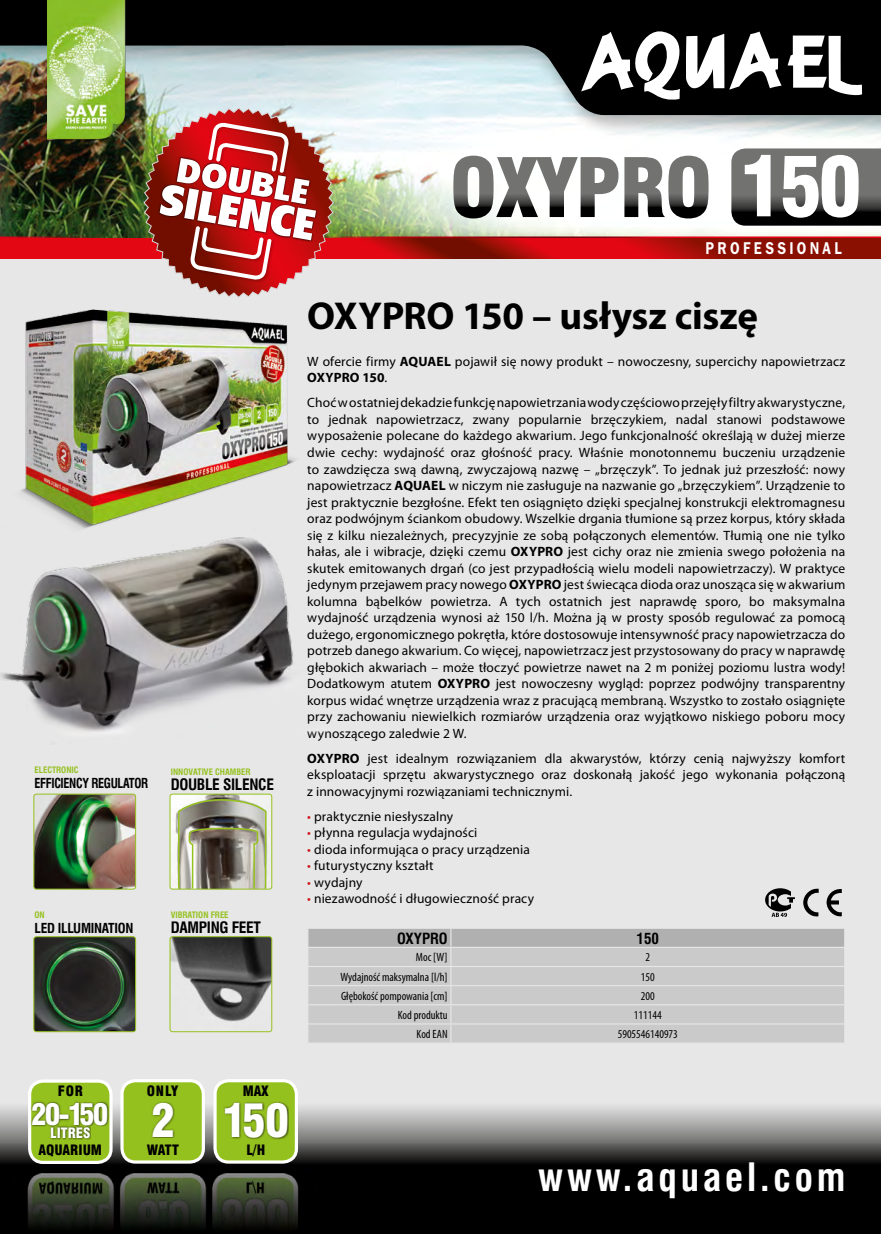
<style>
.page{position:relative;width:881px;height:1234px;background:#fff}
.page>*{position:absolute;margin:0;border:0;box-sizing:border-box;transform-origin:0 0}
.t1{font:900 condensed 81px "Swiss 721 PL";color:#fff}
.t2{font:900 condensed 45.15px "Swiss 721 PL";color:#fff}
.t3{font:700 39px "Myriad Pro";letter-spacing:-.005em;color:#000}
.t4{font:700 condensed 38.1px "Swiss 721 PL";letter-spacing:.1em;color:#fff}
.t5{font:900 condensed 29.25px "Swiss 721 PL";color:#fff}
.t6{font:600 17.25px "Franklin Gothic Cyrillic";letter-spacing:.24em;color:#fff;scale:.8 1}
.t7{font:700 condensed 15.3px "Swiss 721 PL";letter-spacing:-.02em;color:#000}
.t8{font:700 condensed 15px "Swiss 721 PL";color:#000}
.t9{font:900 condensed 13.95px "Swiss 721 PL";color:#000}
.t10{font:900 condensed 13.95px "Swiss 721 PL";color:#fff}
.t11{font:13.5px/16.5px "Myriad Pro";letter-spacing:.01em;color:#000;text-align:justify}
.t12{font:700 condensed 13.35px "Swiss 721 PL";letter-spacing:-.025em;color:#000;scale:.9 1}
.t13{font:700 condensed 13.35px "Swiss 721 PL";letter-spacing:-.025em;color:#000}
.t14{font:condensed 12px "Myriad Pro";color:#000}
.t15{font:700 condensed 8.7px "Swiss 721 PL";color:#95c11f}
.s1{font-weight:700}
.s2{color:#cd171a}
</style>
<div class="page">
<div style="left:0;top:0;width:880px;height:1118px;background:#e7e7e7"></div>
<img style="left:0;top:137px;width:880px;height:122px">
<svg style="left:0;top:238px;width:880px;height:20px;background:#b70b0a"></svg>
<svg style="left:0;top:1082px;width:880px;height:151px"></svg>
<div style="left:0;top:0;width:880px;height:137px;background:#000;opacity:.3"></div>
<svg style="left:0;top:0;width:880px;height:115px;background:#545a5a"></svg>
<svg style="left:581px;top:25px;width:200px;height:78px;background:#606060"></svg>
<svg style="left:787px;top:36px;width:74px;height:60px;background:#787878"></svg>
<img style="left:48px;top:0;width:78px;height:147px">
<img style="left:0;top:1168px;width:489px;height:65px">
<svg style="left:308px;top:928px;width:537px;height:114px;background:#c7c7c7"></svg>
<img style="left:20px;top:309px;width:275px;height:203px">
<img style="left:143px;top:107px;width:191px;height:186px">
<div style="left:122px;top:1080px;width:81px;height:81px;background:#95c11f;border-radius:14px"></div>
<div style="left:120px;top:1078px;width:85px;height:85px;border:3px solid #fff;border-radius:14px"></div>
<div style="left:151px;top:1100px;width:24px;height:37px;background:#000;opacity:.75"></div>
<div style="left:215px;top:1080px;width:81px;height:81px;background:#95c11f;border-radius:14px"></div>
<div style="left:213px;top:1078px;width:85px;height:85px;border:3px solid #fff;border-radius:14px"></div>
<div style="left:223px;top:1100px;width:66px;height:39px;background:#000;opacity:.75"></div>
<div style="left:30px;top:1080px;width:81px;height:82px;background:#95c11f;border-radius:14px"></div>
<div style="left:28px;top:1079px;width:85px;height:84px;border:3px solid #fff;border-radius:14px"></div>
<div style="left:30px;top:1099px;width:79px;height:27px;background:#000;opacity:.75"></div>
<div style="left:50px;top:1124px;width:41px;height:15px;background:#000;opacity:.75"></div>
<img style="left:171px;top:938px;width:101px;height:93px">
<div style="left:169px;top:936px;width:103px;height:95px;border:1px solid #95c11f;border-radius:3px"></div>
<img style="left:35px;top:795px;width:99px;height:92px">
<div style="left:33px;top:793px;width:103px;height:96px;border:1px solid #95c11f;border-radius:3px"></div>
<img style="left:35px;top:938px;width:99px;height:91px">
<div style="left:33px;top:936px;width:103px;height:95px;border:1px solid #95c11f;border-radius:3px"></div>
<svg style="left:453px;top:156px;width:255px;height:62px;background:#9a9a99"></svg>
<svg style="left:731px;top:148px;width:149px;height:78px;background:#585857"></svg>
<svg style="left:803px;top:888px;width:38px;height:29px"></svg>
<svg style="left:765px;top:888px;width:29px;height:28px"></svg>
<img style="left:171px;top:795px;width:99px;height:92px">
<div style="left:169px;top:793px;width:103px;height:96px;border:1px solid #95c11f;border-radius:3px"></div>
<img style="left:177px;top:0;width:90px;height:889px">
<img style="left:0;top:512px;width:293px;height:234px">
<p class="t15" style="left:34px;top:764px;width:46px">ELECTRONIC</p>
<p class="t12" style="left:34px;top:775px;width:128px">EFFICIENCY REGULATOR</p>
<p class="t15" style="left:171px;top:767px;width:23px">INNOVATIV</p>
<p class="t15" style="left:209px;top:767px;width:23px">E CHAMB</p>
<p class="t15" style="left:241px;top:767px;width:11px">ER</p>
<p class="t7" style="left:171px;top:775px;width:105px">DOUBLE SILENCE</p>
<p class="t15" style="left:34px;top:909px;width:11px">ON</p>
<p class="t13" style="left:34px;top:920px;width:54px">LED ILLUMINATI</p>
<p class="t13" style="left:118px;top:920px;width:15px">ON</p>
<p class="t15" style="left:171px;top:909px;width:59px">vibration FREE</p>
<p class="t7" style="left:171px;top:918px;width:92px">damping feet</p>
<p class="t9" style="left:58px;top:1082px;width:27px">FOR</p>
<p class="t10" style="left:50px;top:1124px;width:42px">LITRES</p>
<h3 class="t5" style="left:31px;top:1096px;width:79px">20-150</h3>
<p class="t9" style="left:39px;top:1140px;width:65px">AQUARIUM</p>
<p class="t9" style="left:147px;top:1082px;width:33px">ONLY</p>
<h2 class="t2" style="left:151px;top:1092px;width:26px">2</h2>
<p class="t9" style="left:147px;top:1140px;width:34px">WATT</p>
<p class="t9" style="left:243px;top:1082px;width:27px">MAX</p>
<h2 class="t2" style="left:222px;top:1092px;width:69px">150</h2>
<p class="t9" style="left:246px;top:1140px;width:20px">L/H</p>
<h1 class="t1" style="left:739px;top:138px;width:124px">150</h1>
<p class="t6" style="left:705px;top:238px;width:172px">PROFESSIONAL</p>
<h3 class="t3" style="left:307px;top:290px;width:452px">OXYPRO 150 – usłysz ciszę</h3>
<p class="t11" style="left:307px;top:353px;width:539px">W ofercie firmy <span class="s1">AQUAEL</span> pojawił się nowy produkt – nowoczesny, supercichy napowietrzacz<br><span class="s1">OXYPRO 150</span>.</p>
<p class="t11" style="left:307px;top:394px;width:539px">Choć w ostatniej dekadzie funkcję napowietrzania wody częściowo przejęły filtry akwarystyczne, to jednak napowietrzacz, zwany popularnie brzęczykiem, nadal stanowi podstawowe wyposażenie polecane do każdego akwarium. Jego funkcjonalność określają w dużej mierze dwie cechy: wydajność oraz głośność pracy. Właśnie monotonnemu buczeniu urządzenie to zawdzięcza swą dawną, zwyczajową nazwę – „brzęczyk”. To jednak już przeszłość: nowy napowietrzacz <span class="s1">AQUAEL</span> w niczym nie zasługuje na nazwanie go „brzęczykiem”. Urządzenie to jest praktycznie bezgłośne. Efekt ten osiągnięto dzięki specjalnej konstrukcji elektromagnesu oraz podwójnym ściankom obudowy. Wszelkie drgania tłumione są przez korpus, który składa się z kilku niezależnych, precyzyjnie ze sobą połączonych elementów. Tłumią one nie tylko hałas, ale i wibracje, dzięki czemu <span class="s1">OXYPRO</span> jest cichy oraz nie zmienia swego położenia na skutek emitowanych drgań (co jest przypadłością wielu modeli napowietrzaczy). W praktyce jedynym przejawem pracy nowego <span class="s1">OXYPRO</span> jest świecąca dioda oraz unosząca się w akwarium kolumna bąbelków powietrza. A tych ostatnich jest naprawdę sporo, bo maksymalna wydajność urządzenia wynosi aż 150 l/h. Można ją w prosty sposób regulować za pomocą dużego, ergonomicznego pokrętła, które dostosowuje intensywność pracy napowietrzacza do potrzeb danego akwarium. Co więcej, napowietrzacz jest przystosowany do pracy w naprawdę głębokich akwariach – może tłoczyć powietrze nawet na 2 m poniżej poziomu lustra wody!<br>Dodatkowym atutem <span class="s1">OXYPRO</span> jest nowoczesny wygląd: poprzez podwójny transparentny korpus widać wnętrze urządzenia wraz z pracującą membraną. Wszystko to zostało osiągnięte przy zachowaniu niewielkich rozmiarów urządzenia oraz wyjątkowo niskiego poboru mocy wynoszącego zaledwie 2 W.</p>
<p class="t11" style="left:307px;top:749px;width:539px"><span class="s1">OXYPRO</span> jest idealnym rozwiązaniem dla akwarystów, którzy cenią najwyższy komfort eksploatacji sprzętu akwarystycznego oraz doskonałą jakość jego wykonania połączoną z innowacyjnymi rozwiązaniami technicznymi.</p>
<p class="t11" style="left:307px;top:807px;width:147px"><span class="s2">•</span> praktycznie niesłyszalny</p>
<p class="t11" style="left:307px;top:824px;width:171px"><span class="s2">•</span> płynna regulacja wydajności</p>
<p class="t11" style="left:307px;top:840px;width:224px"><span class="s2">•</span> dioda informująca o pracy urządzenia</p>
<p class="t11" style="left:307px;top:857px;width:128px"><span class="s2">•</span> futurystyczny kształt</p>
<p class="t11" style="left:307px;top:873px;width:57px"><span class="s2">•</span> wydajny</p>
<p class="t11" style="left:307px;top:890px;width:228px"><span class="s2">•</span> niezawodność i długowieczność pracy</p>
<p class="t8" style="left:397px;top:928px;width:52px">OXYPRO</p>
<p class="t8" style="left:636px;top:928px;width:24px">150</p>
<p class="t14" style="left:416px;top:949px;width:33px">Moc [W]</p>
<p class="t14" style="left:645px;top:949px;width:6px">2</p>
<p class="t14" style="left:340px;top:969px;width:108px">Wydajność maksymalna [l/h]</p>
<p class="t14" style="left:640px;top:969px;width:15px">150</p>
<p class="t14" style="left:341px;top:988px;width:108px">Głębokość pompowania [cm]</p>
<p class="t14" style="left:640px;top:988px;width:15px">200</p>
<p class="t14" style="left:397px;top:1007px;width:51px">Kod produktu</p>
<p class="t14" style="left:633px;top:1007px;width:29px">111144</p>
<p class="t14" style="left:416px;top:1026px;width:33px">Kod EAN</p>
<p class="t14" style="left:617px;top:1026px;width:62px">5905546140973</p>
<h3 class="t4" style="left:538px;top:1154px;width:308px">www.aquael.com</h3>
</div>
